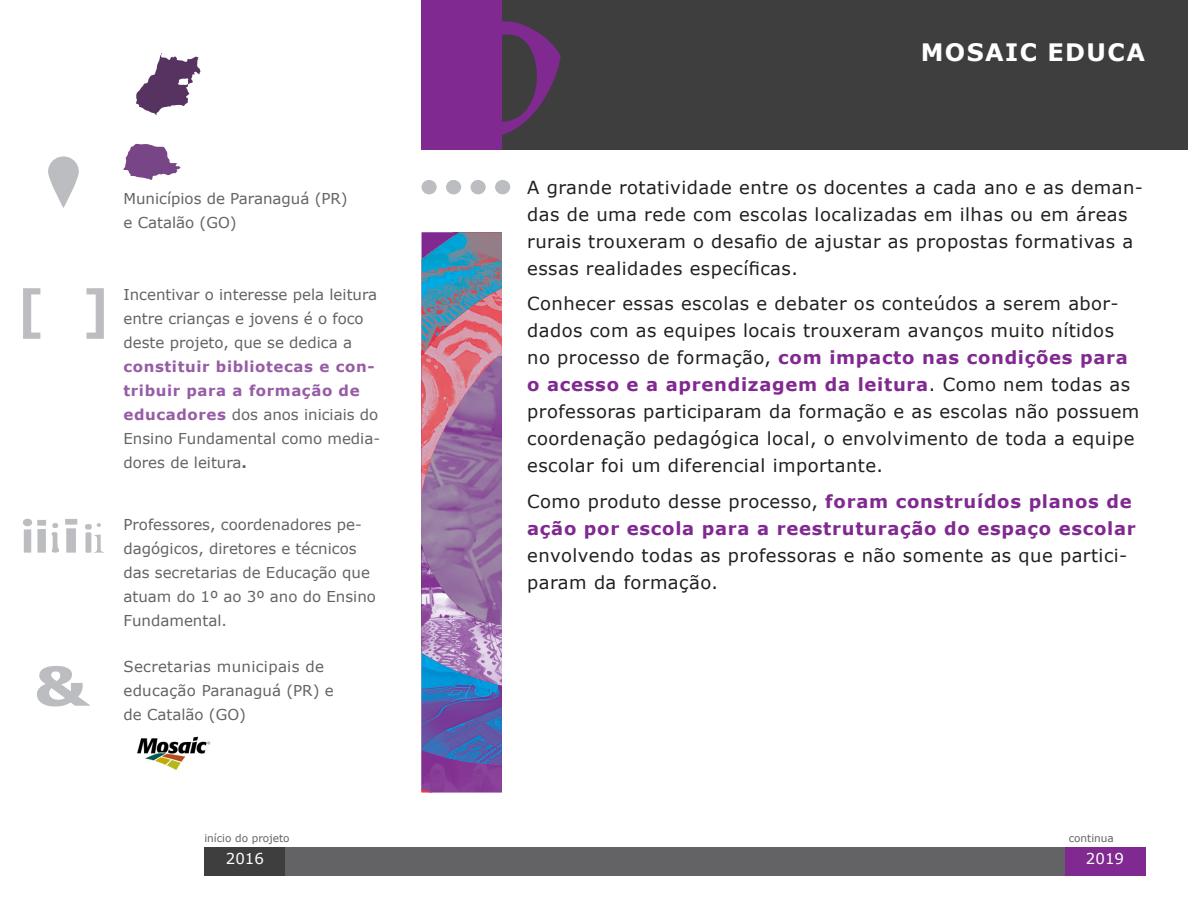
<style>
.page{position:relative;width:1188px;height:918px;background:#fff}
.page>*{position:absolute;margin:0;border:0;box-sizing:border-box;transform-origin:0 0}
.projetos_titulo_fina{font:700 24px "Verdana";letter-spacing:.06em;color:#fff}
.texto_principal{font:18px/27px "Verdana";letter-spacing:.025em;color:#231f20}
.texto_medio{font:15px/24px "Verdana";color:#636366}
.texto_medio-2{font:15px/24px "Verdana";letter-spacing:.02em;color:#636366}
.t1{font:15px "Verdana";color:#fff}
.t2{font:10.5px "Verdana";color:#636366}
.s1{font-weight:700;color:#975ca6}
.s2{font-weight:700}
.s3{font-weight:700;color:#802990}
</style>
<div class="page">
<div style="left:422px;top:0;width:766px;height:149px;background:#3e3e3f"></div>
<div style="left:422px;top:0;width:80px;height:149px;background:#802990"></div>
<img style="left:422px;top:494px;width:80px;height:50px">
<svg style="left:422px;top:232px;width:80px;height:262px;background:#97789a"></svg>
<svg style="left:48px;top:156px;width:31px;height:52px"></svg>
<svg style="left:23px;top:288px;width:81px;height:51px"></svg>
<svg style="left:23px;top:519px;width:81px;height:34px"></svg>
<div style="left:446px;top:180px;width:15px;height:14px;background:#bcbdc0;border-radius:50%"></div>
<div style="left:471px;top:180px;width:15px;height:14px;background:#bcbdc0;border-radius:50%"></div>
<div style="left:495px;top:180px;width:15px;height:14px;background:#bcbdc0;border-radius:50%"></div>
<div style="left:422px;top:180px;width:15px;height:14px;background:#bcbdc0;border-radius:50%"></div>
<svg style="left:37px;top:666px;width:53px;height:41px"></svg>
<svg style="left:422px;top:544px;width:80px;height:248px;background:#7e6dae"></svg>
<div style="left:207px;top:847px;width:933px;height:28px;background:#636366"></div>
<div style="left:204px;top:847px;width:81px;height:28px;background:#3e3e3f"></div>
<div style="left:1065px;top:847px;width:80px;height:28px;background:#802990"></div>
<img style="left:137px;top:736px;width:74px;height:34px">
<svg style="left:123px;top:144px;width:58px;height:36px"></svg>
<svg style="left:136px;top:53px;width:65px;height:62px"></svg>
<svg style="left:502px;top:21px;width:59px;height:114px"></svg>
<p class="texto_medio" style="left:123px;top:186px;width:226px">Municípios de Paranaguá (PR) e Catalão (GO)</p>
<p class="texto_medio" style="left:123px;top:282px;width:258px">Incentivar o interesse pela leitura entre crianças e jovens é o foco deste projeto, que se dedica a <span class="s1">constituir bibliotecas e con&shy;tribuir para a formação de educadores</span> dos anos iniciais do<br>Ensino Fundamental como media&shy;dores de leitura<span class="s2">.</span></p>
<p class="texto_medio" style="left:123px;top:513px;width:254px">Professores, coordenadores pe&shy;dagógicos, diretores e técnicos das secretarias de Educação que atuam do 1º ao 3º ano do Ensino<br>Fundamental.</p>
<p class="texto_medio-2" style="left:123px;top:654px;width:212px">Secretarias municipais de educação Paranaguá (PR) e de Catalão (GO)</p>
<p class="projetos_titulo_fina" style="left:921px;top:35px;width:226px">MOSAIC EDUCA</p>
<p class="texto_principal" style="left:527px;top:173px;width:617px">A grande rotatividade entre os docentes a cada ano e as deman&shy;das de uma rede com escolas localizadas em ilhas ou em áreas rurais trouxeram o desafio de ajustar as propostas formativas a essas realidades específicas.</p>
<p class="texto_principal" style="left:527px;top:290px;width:614px">Conhecer essas escolas e debater os conteúdos a serem abor&shy;dados com as equipes locais trouxeram avanços muito nítidos no processo de formação, <span class="s3">com impacto nas condições para o acesso e a aprendizagem da leitura</span>. Como nem todas as professoras participaram da formação e as escolas não possuem coordenação pedagógica local, o envolvimento de toda a equipe escolar foi um diferencial importante.</p>
<p class="texto_principal" style="left:527px;top:487px;width:610px">Como produto desse processo, <span class="s3">foram construídos planos de ação por escola para a reestruturação do espaço escolar </span>envolvendo todas as professoras e não somente as que partici&shy;param da formação.</p>
<p class="t2" style="left:204px;top:831px;width:87px">início do projeto</p>
<p class="t1" style="left:226px;top:849px;width:40px">2016</p>
<p class="t1" style="left:1086px;top:849px;width:40px">2019</p>
<p class="t2" style="left:1069px;top:831px;width:47px">continua</p>
</div>
